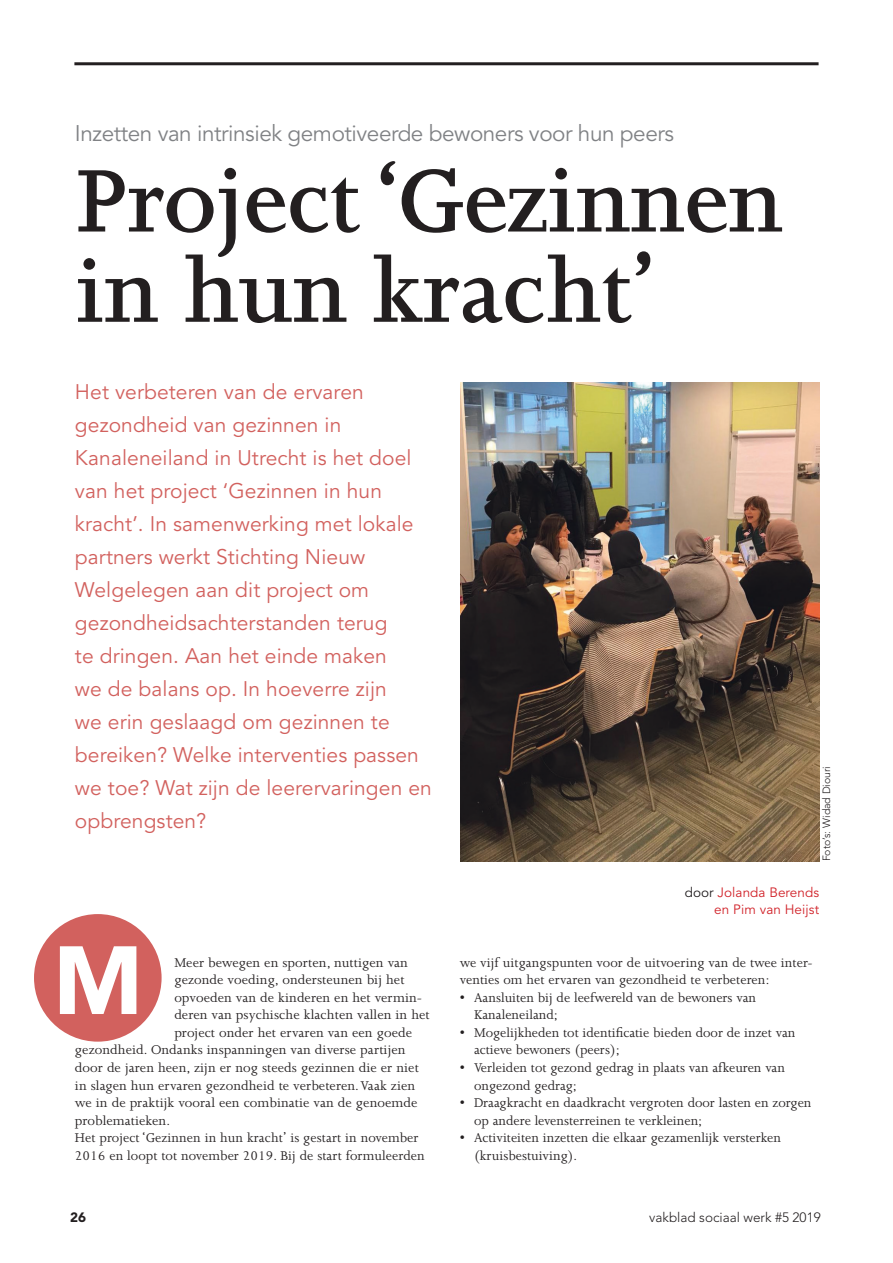
<style>
.page{position:relative;width:893px;height:1263px;background:#fff}
.page>*{position:absolute;margin:0;border:0;box-sizing:border-box;transform-origin:0 0}
.t1{font:600 102.15px/90.3px "Joanna MT Std";letter-spacing:-.01em;color:#231f20}
.t2{font:900 95.7px "Avenir LT Std";color:#fff}
.t3{font:22.5px "Avenir LT Std";letter-spacing:-.02em;color:#808285}
.t4{font:21px/33px "Avenir LT Std";letter-spacing:.005em;color:#d2615e}
.t5{font:14.55px/17.5px "Joanna MT Std";letter-spacing:.005em;color:#231f20}
.t6{font:13.5px/17.5px "Avenir LT Std";letter-spacing:.005em;color:#d1232a;text-align:right}
.t7{font:300 13.5px "Avenir LT Std";color:#231f20}
.t8{font:900 13.5px "Avenir LT Std";color:#231f20}
.t9{font:300 10.5px "Avenir LT Std";color:#231f20}
.s1{color:#231f20}
</style>
<div class="page">
<hr style="left:74px;top:62px;width:745px;height:3px;background:#231f20">
<div style="left:34px;top:914px;width:128px;height:128px;background:#d2615e;border-radius:50%"></div>
<img style="left:461px;top:383px;width:358px;height:478px">
<p class="t3" style="left:75px;top:121px;width:600px">Inzetten van intrinsiek gemotiveerde bewoners voor hun peers</p>
<p class="t1" style="left:75px;top:156px;width:710px">Project ‘Gezinnen in hun kracht’</p>
<p class="t4" style="left:75px;top:376px;width:358px">Het verbeteren van de ervaren gezondheid van gezinnen in<br>Kanaleneiland in Utrecht is het doel van het project ‘Gezinnen in hun kracht’. In samenwerking met lokale partners werkt Stichting Nieuw<br>Welgelegen aan dit project om gezondheidsachterstanden terug<br>te dringen. Aan het einde maken<br>we de balans op. In hoeverre zijn<br>we erin geslaagd om gezinnen te bereiken? Welke interventies passen we toe? Wat zijn de leerervaringen en opbrengsten?</p>
<p class="t9" style="left:820px;top:861px;width:97px;rotate:-90deg">Foto’s: Widad Diouri</p>
<p class="t2" style="left:53px;top:923px;width:92px">M</p>
<p class="t5" style="left:174px;top:954px;width:235px">Meer bewegen en sporten, nuttigen van</p>
<p class="t5" style="left:174px;top:971px;width:232px">gezonde voeding, ondersteunen bij het</p>
<p class="t5" style="left:174px;top:989px;width:249px">opvoeden van de kinderen en het vermin-</p>
<p class="t5" style="left:174px;top:1006px;width:257px">deren van psychische klachten vallen in het</p>
<p class="t5" style="left:174px;top:1024px;width:239px">project onder het ervaren van een goede</p>
<p class="t5" style="left:75px;top:1041px;width:332px">gezondheid. Ondanks inspanningen van diverse partijen</p>
<p class="t5" style="left:75px;top:1059px;width:345px">door de jaren heen, zijn er nog steeds gezinnen die er niet</p>
<p class="t5" style="left:75px;top:1076px;width:342px">in slagen hun ervaren gezondheid te verbeteren. Vaak zien</p>
<p class="t5" style="left:75px;top:1094px;width:344px">we in de praktijk vooral een combinatie van de genoemde</p>
<p class="t5" style="left:75px;top:1112px;width:97px">problematieken.</p>
<p class="t5" style="left:75px;top:1129px;width:345px">Het project ‘Gezinnen in hun kracht’ is gestart in november</p>
<p class="t5" style="left:75px;top:1147px;width:351px">2016 en loopt tot november 2019. Bij de start formuleerden</p>
<p class="t6" style="left:685px;top:883px;width:136px"><span class="s1">door</span> Jolanda Berends en Pim van Heijst</p>
<p class="t5" style="left:460px;top:954px;width:354px">we vijf uitgangspunten voor de uitvoering van de twee inter&shy;venties om het ervaren van gezondheid te verbeteren:</p>
<p class="t5" style="left:474px;top:989px;width:284px;text-indent:-14px">• Aansluiten bij de leefwereld van de bewoners van<br>Kanaleneiland;</p>
<p class="t5" style="left:474px;top:1024px;width:323px;text-indent:-14px">• Mogelijkheden tot identificatie bieden door de inzet van actieve bewoners (peers);</p>
<p class="t5" style="left:474px;top:1059px;width:313px;text-indent:-14px">• Verleiden tot gezond gedrag in plaats van afkeuren van ongezond gedrag;</p>
<p class="t5" style="left:474px;top:1094px;width:339px;text-indent:-14px">• Draagkracht en daadkracht vergroten door lasten en zorgen op andere levensterreinen te verkleinen;</p>
<p class="t5" style="left:474px;top:1129px;width:308px;text-indent:-14px">• Activiteiten inzetten die elkaar gezamenlijk versterken (kruisbestuiving).</p>
<p class="t8" style="left:70px;top:1209px;width:17px">26</p>
<p class="t7" style="left:649px;top:1209px;width:173px">vakblad sociaal werk #5 2019</p>
</div>
